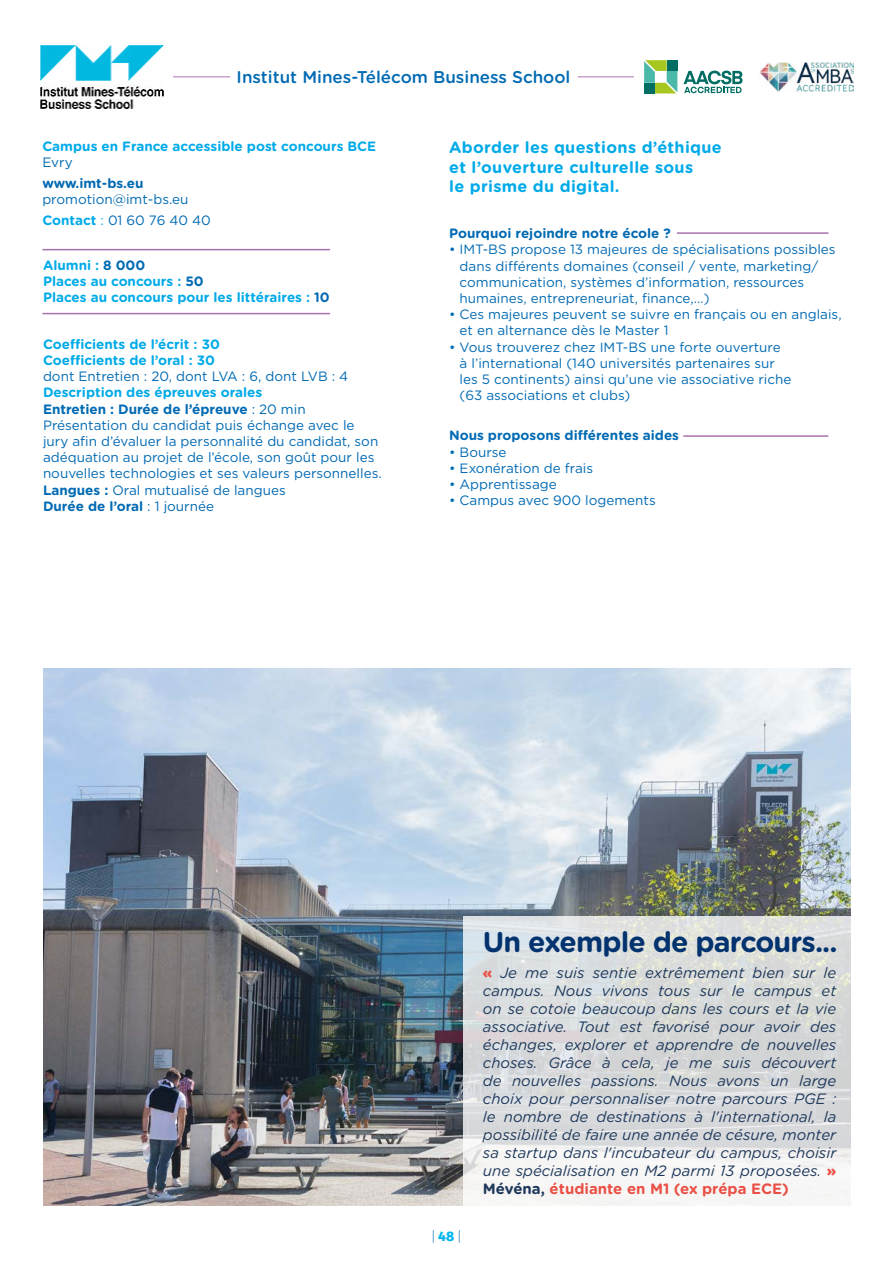
<style>
.page{position:relative;width:893px;height:1263px;background:#fff}
.page>*{position:absolute;margin:0;border:0;box-sizing:border-box;transform-origin:0 0}
.t1{font:700 28.5px "Gotham Rounded";letter-spacing:-.03em;color:#03336f}
.t2{font:500 16.95px "Gotham Rounded";color:#006ab3}
.t3{font:700 16.2px/19.5px "Gotham Rounded";letter-spacing:.02em;color:#00aae9}
.t4{font:italic 15px/18px "Gotham Rounded";color:#1d385b;text-align:justify}
.t5{font:300 13.65px "Gotham Rounded";color:#006ab3}
.t6{font:13.5px/16.2px "Gotham Rounded";color:#006ab3}
.t7{font:13.5px/16.2px "Gotham";color:#006ab3}
.t8{font:700 13.5px/16.2px "Gotham Rounded";color:#00aae9}
.t9{font:700 13.5px "Gotham Rounded";color:#006ab3}
.s1{font-family:"Gotham Rounded";font-weight:700;color:#00aae9}
.s2{color:#00aae9}
.s3{color:#006ab3}
.s4{font-weight:700}
.s5{font-family:"Gotham";font-weight:400}
.s6{font-family:"Gotham Rounded"}
.s7{font-family:"Fira Sans";font-weight:800;color:#00b6ed}
.s8{font-family:"Gotham";font-weight:900;font-style:normal;color:#ea5045}
.s9{font-weight:700;font-style:normal}
.s10{font-weight:700;font-style:normal;color:#ea5045}
</style>
<div class="page">
<hr style="left:677px;top:232px;width:151px;height:2px;background:#aa74b0">
<hr style="left:683px;top:435px;width:145px;height:2px;background:#aa74b0">
<hr style="left:42px;top:249px;width:288px;height:1px;background:#aa74b0">
<hr style="left:42px;top:313px;width:288px;height:1px;background:#aa74b0">
<img style="left:40px;top:45px;width:124px;height:63px">
<img style="left:759px;top:63px;width:94px;height:28px">
<svg style="left:644px;top:60px;width:33px;height:33px"></svg>
<div style="left:644px;top:83px;width:11px;height:10px;background:#006e63"></div>
<svg style="left:684px;top:71px;width:59px;height:22px"></svg>
<hr style="left:173px;top:76px;width:461px;height:1px;background:#aa74b0">
<div style="left:230px;top:70px;width:347px;height:14px;background:#fff"></div>
<img style="left:43px;top:668px;width:807px;height:537px">
<svg style="left:463px;top:916px;width:388px;height:290px;fill:#dadddd"></svg>
<p class="t2" style="left:237px;top:65px;width:335px">Institut Mines-Télécom Business School</p>
<p class="t8" style="left:42px;top:138px;width:335px">Campus en France accessible post concours BCE</p>
<p class="t7" style="left:42px;top:154px;width:32px">Evry</p>
<p class="t9" style="left:42px;top:173px;width:103px">www.imt-bs.eu</p>
<p class="t7" style="left:42px;top:189px;width:170px;line-height:20.7px">promotion@imt-bs.eu<br><span class="s1">Contact</span> <span class="s2">:</span> 01 60 76 40 40</p>
<p class="t8" style="left:43px;top:256px;width:288px">Alumni : <span class="s3">8 000<br></span>Places au concours : <span class="s3">50<br></span>Places au concours pour les littéraires : <span class="s3">10</span></p>
<p class="t8" style="left:43px;top:335px;width:178px">Coefficients de l’écrit : 30<br>Coefficients de l’oral : 30</p>
<p class="t7" style="left:43px;top:368px;width:307px">dont Entretien : 20, dont LVA : 6, dont LVB : 4</p>
<p class="t8" style="left:43px;top:384px;width:221px">Description des épreuves orales</p>
<p class="t7" style="left:43px;top:400px;width:340px"><span class="s4">Entretien : Durée de l’épreuve</span> : 20 min Présentation du candidat puis échange avec le jury afin d’évaluer la personnalité du candidat, son adéquation au projet de l’école, son goût pour les nouvelles technologies et ses valeurs personnelles.<br><span class="s4">Langues :</span> Oral mutualisé de langues</p>
<p class="t9" style="left:43px;top:496px;width:173px">Durée de l’oral <span class="s5">: 1 journée</span></p>
<p class="t3" style="left:449px;top:137px;width:274px">Aborder les questions d’éthique et l’ouverture culturelle sous<br>le prisme du digital.</p>
<p class="t9" style="left:449px;top:223px;width:223px">Pourquoi rejoindre notre école ?</p>
<p class="t6" style="left:460px;top:241px;width:377px;text-indent:-11px">• IMT-BS propose 13 majeures de spécialisations possibles dans différents domaines (conseil / vente, marketing/ communication, systèmes d’information, ressources humaines, entrepreneuriat, finance,...)</p>
<p class="t6" style="left:460px;top:306px;width:384px;text-indent:-11px">• Ces majeures peuvent se suivre en français ou en anglais, et en alternance dès le Master 1</p>
<p class="t6" style="left:460px;top:338px;width:333px;text-indent:-11px">• Vous trouverez chez IMT-BS une forte ouverture à l’international (140 universités partenaires sur les 5 continents) ainsi qu’une vie associative riche (63 associations et clubs)</p>
<p class="t9" style="left:449px;top:426px;width:231px">Nous proposons différentes aides</p>
<p class="t7" style="left:449px;top:443px;width:59px"><span class="s6">•</span> Bourse</p>
<p class="t7" style="left:449px;top:460px;width:146px"><span class="s6">•</span> Exonération de frais</p>
<p class="t7" style="left:449px;top:476px;width:109px"><span class="s6">•</span> Apprentissage</p>
<p class="t7" style="left:449px;top:492px;width:208px"><span class="s6">•</span> Campus avec 900 logements</p>
<p class="t5" style="left:432px;top:1227px;width:31px">| <span class="s7">48</span> |</p>
<h1 class="t1" style="left:483px;top:921px;width:356px">Un exemple de parcours...</h1>
<p class="t4" style="left:483px;top:963px;width:355px"><span class="s8">«</span> Je me suis sentie extrêmement bien sur le campus. Nous vivons tous sur le campus et on se cotoie beaucoup dans les cours et la vie associative. Tout est favorisé pour avoir des échanges, explorer et apprendre de nouvelles choses. Grâce à cela, je me suis découvert de nouvelles passions. Nous avons un large choix pour personnaliser notre parcours PGE : le nombre de destinations à l'international, la possibilité de faire une année de césure, monter sa startup dans l'incubateur du campus, choisir une spécialisation en M2 parmi 13 proposées. <span class="s8">» </span><span class="s9">Mévéna,</span> <span class="s10">étudiante en M1 (ex prépa ECE)</span></p>
</div>
